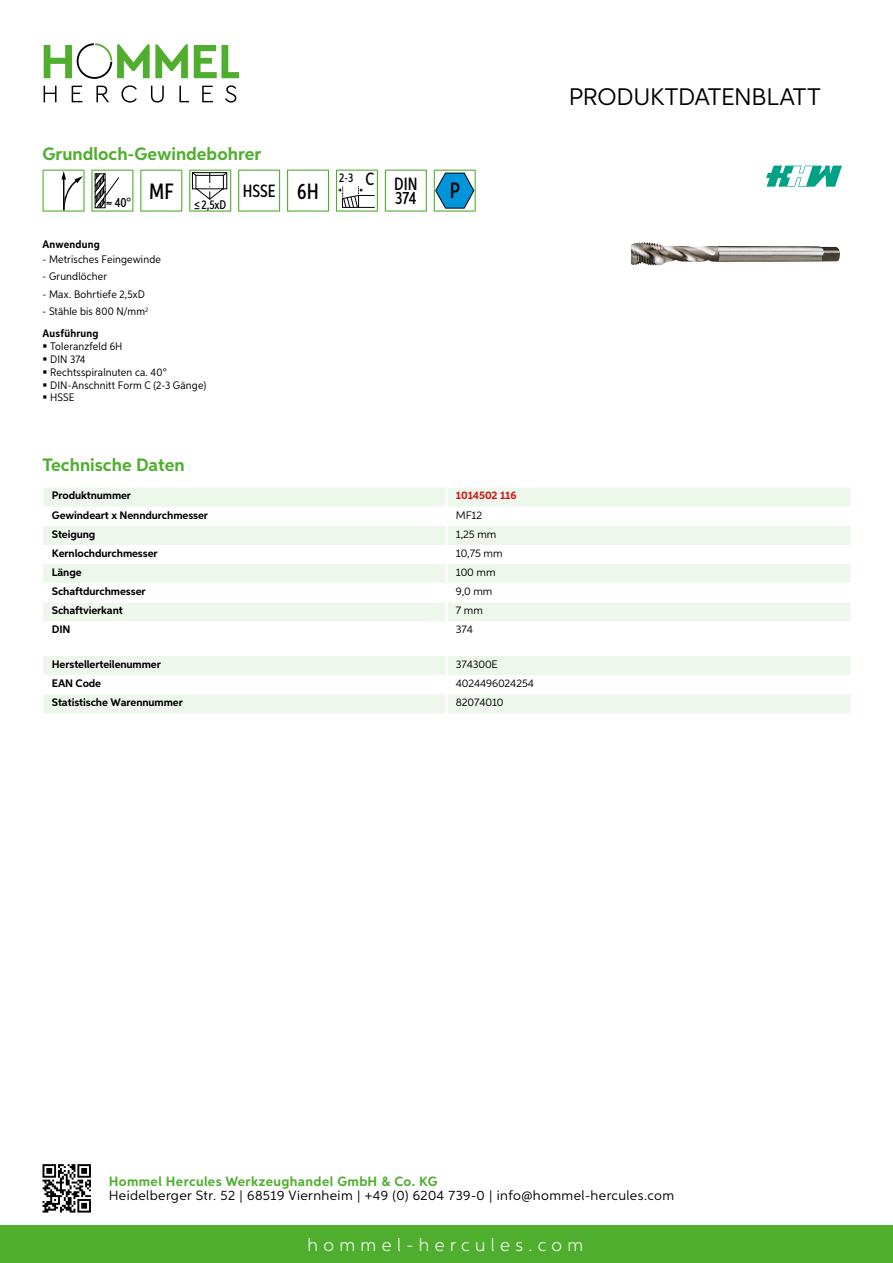
<style>
.page{position:relative;width:893px;height:1263px;background:#fff}
.page>*{position:absolute;margin:0;border:0;box-sizing:border-box;transform-origin:0 0}
.t1{font:24px "Aspira";letter-spacing:-.01em;color:#000}
.t2{font:500 22.2px "Aspira XX Nar";color:#000}
.t3{font:700 18px "Aspira";color:#50ae2f}
.t4{font:300 18px "Aspira";letter-spacing:.3em;color:#fff}
.t5{font:500 17.85px/14.9px "Aspira XX Nar";color:#000;text-align:right}
.t6{font:13.5px "Aspira";letter-spacing:.03em;color:#000}
.t7{font:700 13.5px "Aspira";letter-spacing:.03em;color:#50ae2f}
.t8{font:500 13.35px "Aspira XX Nar";color:#000}
.t9{font:500 12.6px "Aspira XX Nar";color:#000}
.t10{font:700 10.95px "Aspira";letter-spacing:-.01em;color:#000}
.t11{font:10.95px/12.8px "Aspira Nar";letter-spacing:.015em;color:#000}
.t12{font:10.95px "Aspira";letter-spacing:-.01em;color:#000}
.t13{font:700 10.95px "Aspira";letter-spacing:-.01em;color:#cd1013}
.t14{font:700 10.95px "Aspira Nar";letter-spacing:.02em;color:#000}
.s1{font-weight:700}
.s2{font-size:22.2px}
</style>
<div class="page">
<div style="left:0;top:1226px;width:893px;height:37px;background:#50ae2f"></div>
<svg style="left:43px;top:1164px;width:48px;height:48px"></svg>
<svg style="left:194px;top:45px;width:45px;height:33px"></svg>
<svg style="left:44px;top:43px;width:144px;height:36px"></svg>
<svg style="left:44px;top:86px;width:13px;height:16px"></svg>
<svg style="left:72px;top:86px;width:10px;height:16px"></svg>
<svg style="left:96px;top:86px;width:13px;height:16px"></svg>
<svg style="left:121px;top:85px;width:16px;height:18px"></svg>
<svg style="left:151px;top:86px;width:13px;height:17px"></svg>
<svg style="left:179px;top:86px;width:10px;height:16px"></svg>
<svg style="left:202px;top:86px;width:11px;height:16px"></svg>
<svg style="left:225px;top:85px;width:11px;height:18px"></svg>
<div style="left:43px;top:488px;width:807px;height:18px;background:#eef7eb"></div>
<svg style="left:43px;top:526px;width:807px;height:95px;fill:#eef7eb"></svg>
<hr style="left:445px;top:487px;width:3px;height:20px;background:#fff">
<hr style="left:445px;top:526px;width:3px;height:19px;background:#fff">
<hr style="left:445px;top:545px;width:3px;height:19px;background:#fff">
<hr style="left:445px;top:564px;width:3px;height:19px;background:#fff">
<hr style="left:445px;top:583px;width:3px;height:19px;background:#fff">
<hr style="left:445px;top:602px;width:3px;height:19px;background:#fff">
<svg style="left:43px;top:656px;width:807px;height:57px"></svg>
<hr style="left:445px;top:694px;width:3px;height:19px;background:#fff">
<svg style="left:43px;top:170px;width:42px;height:42px"></svg>
<svg style="left:91px;top:170px;width:42px;height:42px"></svg>
<svg style="left:140px;top:170px;width:42px;height:42px"></svg>
<svg style="left:189px;top:170px;width:42px;height:42px"></svg>
<svg style="left:238px;top:170px;width:42px;height:42px"></svg>
<svg style="left:287px;top:170px;width:42px;height:42px"></svg>
<svg style="left:336px;top:170px;width:42px;height:42px"></svg>
<svg style="left:385px;top:170px;width:42px;height:42px"></svg>
<svg style="left:434px;top:170px;width:42px;height:42px"></svg>
<img style="left:630px;top:242px;width:210px;height:24px">
<svg style="left:766px;top:166px;width:76px;height:21px"></svg>
<h3 class="t3" style="left:43px;top:142px;width:220px">Grundloch-Gewindebohrer</h3>
<p class="t8" style="left:115px;top:195px;width:60px">40° <sup>MF</sup></p>
<p class="t9" style="left:194px;top:197px;width:34px">≤2,5xD</p>
<p class="t14" style="left:43px;top:237px;width:59px">Anwendung</p>
<p class="t11" style="left:43px;top:252px;width:120px">- Metrisches Feingewinde</p>
<p class="t11" style="left:43px;top:270px;width:66px">- Grundlöcher</p>
<p class="t11" style="left:43px;top:287px;width:104px">- Max. Bohrtiefe 2,5xD</p>
<p class="t11" style="left:43px;top:300px;width:107px;line-height:22.2px">- Stähle bis 800 N/mm<sup>2<br></sup><span class="s1">Ausführung</span></p>
<p class="t11" style="left:50px;top:340px;width:157px">Toleranzfeld 6H<br>DIN 374<br>Rechtsspiralnuten ca. 40°<br>DIN-Anschnitt Form C (2-3 Gänge)<br>HSSE</p>
<h3 class="t5" style="left:243px;top:183px;width:78px">HSSE <span class="s2">6H</span></h3>
<h3 class="t5" style="left:339px;top:176px;width:80px"><sup>2-3</sup> C DIN<br>374</h3>
<h2 class="t2" style="left:450px;top:177px;width:12px">P</h2>
<h3 class="t3" style="left:43px;top:453px;width:144px">Technische Daten</h3>
<p class="t10" style="left:52px;top:489px;width:81px">Produktnummer</p>
<p class="t13" style="left:456px;top:489px;width:62px">1014502 116</p>
<p class="t10" style="left:52px;top:508px;width:158px">Gewindeart x Nenndurchmesser</p>
<p class="t12" style="left:456px;top:508px;width:28px">MF12</p>
<p class="t10" style="left:52px;top:527px;width:45px">Steigung</p>
<p class="t12" style="left:456px;top:527px;width:42px">1,25 mm</p>
<p class="t10" style="left:52px;top:546px;width:107px">Kernlochdurchmesser</p>
<p class="t12" style="left:456px;top:546px;width:48px">10,75 mm</p>
<p class="t10" style="left:52px;top:565px;width:31px">Länge</p>
<p class="t12" style="left:456px;top:566px;width:41px">100 mm</p>
<p class="t10" style="left:52px;top:585px;width:95px">Schaftdurchmesser</p>
<p class="t12" style="left:456px;top:585px;width:38px">9,0 mm</p>
<p class="t10" style="left:52px;top:604px;width:72px">Schaftvierkant</p>
<p class="t12" style="left:456px;top:604px;width:29px">7 mm</p>
<p class="t10" style="left:52px;top:623px;width:20px">DIN</p>
<p class="t12" style="left:456px;top:623px;width:19px">374</p>
<p class="t10" style="left:52px;top:657px;width:111px">Herstellerteilenummer</p>
<p class="t12" style="left:456px;top:657px;width:42px">374300E</p>
<p class="t10" style="left:52px;top:677px;width:51px">EAN Code</p>
<p class="t12" style="left:456px;top:677px;width:80px">4024496024254</p>
<p class="t10" style="left:52px;top:696px;width:132px">Statistische Warennummer</p>
<p class="t12" style="left:456px;top:696px;width:49px">82074010</p>
<h1 class="t1" style="left:569px;top:82px;width:253px">Produktdatenblatt</h1>
<p class="t7" style="left:109px;top:1172px;width:330px">Hommel Hercules Werkzeughandel GmbH &amp; Co. KG</p>
<p class="t6" style="left:109px;top:1187px;width:567px">Heidelberger Str. 52 | 68519 Viernheim | +49 (0) 6204 739-0 | info@hommel-hercules.com</p>
<h3 class="t4" style="left:307px;top:1234px;width:277px">hommel-hercules.com</h3>
</div>
